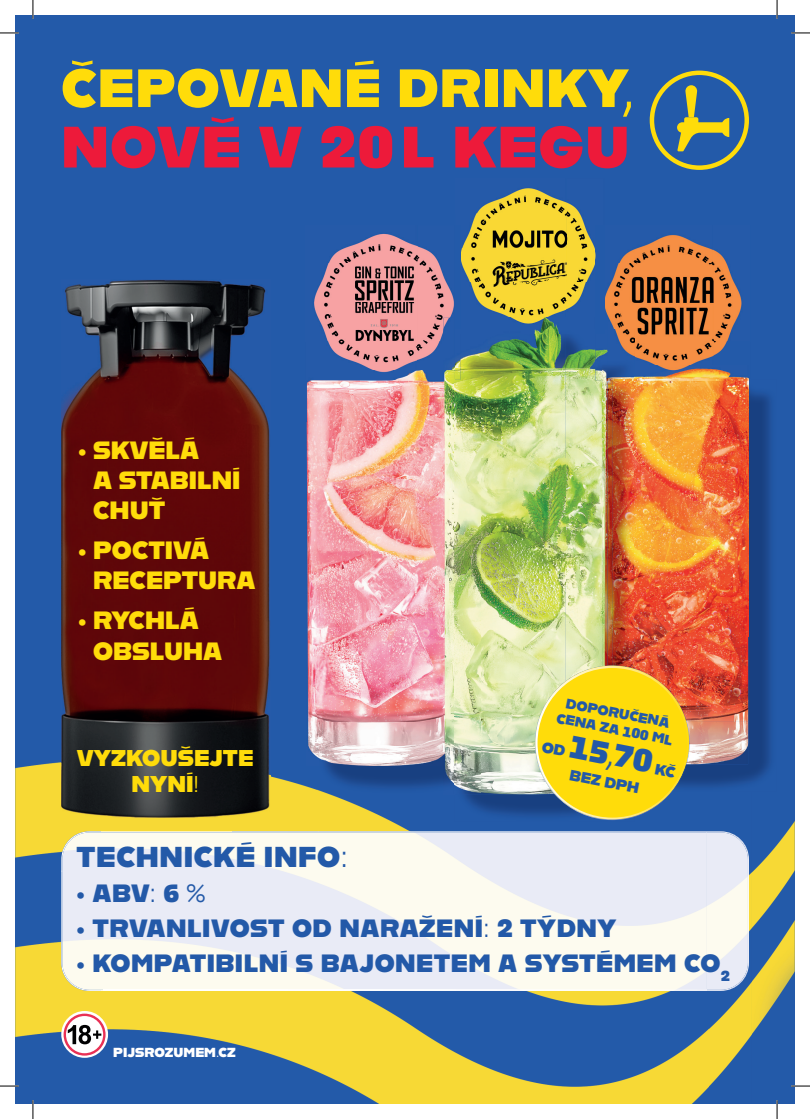
<style>
.page{position:relative;width:810px;height:1119px;background:#fff}
.page>*{position:absolute;margin:0;border:0;box-sizing:border-box;transform-origin:0 0}
.t1{font:58.25px "Alfarn 2";letter-spacing:.02em;color:#ed1a3a}
.t2{font:53.75px "Alfarn 2";letter-spacing:.02em;color:#ffdc0a}
.t3{font:31.38px "Alfarn 2";color:#2359a8}
.t4{font:28.75px "Alfarn 2";letter-spacing:.02em;color:#2359a8}
.t5{font:25px "Alfarn 2";letter-spacing:.02em;color:#2359a8}
.t6{font:25px/30px "Alfarn 2";color:#ffdc0a}
.t7{font:22.88px/26.5px "Alfarn 2";color:#ffdc0a;text-align:center}
.t8{font:15px "Alfarn 2";color:#2359a8}
.t9{font:13.88px/16.6px "Alfarn 2";color:#2359a8;text-align:center}
.t10{font:13.12px "Alfarn 2";color:#fff}
.s1{font-family:"Myriad Pro";font-weight:700}
.s2{font-size:15px}
</style>
<div class="page">
<div style="left:15px;top:15px;width:303px;height:304px;background:#235aa9"></div>
<div style="left:318px;top:15px;width:477px;height:174px;background:#235aa9"></div>
<div style="left:318px;top:189px;width:137px;height:36px;background:#235aa9"></div>
<div style="left:604px;top:189px;width:191px;height:43px;background:#235aa9"></div>
<img style="left:750px;top:232px;width:45px;height:871px">
<img style="left:15px;top:319px;width:86px;height:784px">
<img style="left:232px;top:319px;width:86px;height:512px">
<img style="left:318px;top:793px;width:173px;height:38px">
<div style="left:665px;top:791px;width:87px;height:51px;background:#235aa9"></div>
<div style="left:101px;top:817px;width:131px;height:14px;background:#f7d935"></div>
<div style="left:491px;top:819px;width:174px;height:12px;background:#235aa9"></div>
<img style="left:709px;top:842px;width:43px;height:261px">
<img style="left:101px;top:990px;width:608px;height:113px">
<svg style="left:61px;top:1010px;width:47px;height:47px"></svg>
<svg style="left:64px;top:1013px;width:42px;height:42px"></svg>
<img style="left:604px;top:225px;width:109px;height:116px">
<img style="left:713px;top:225px;width:37px;height:154px">
<img style="left:634px;top:341px;width:80px;height:24px">
<img style="left:306px;top:225px;width:112px;height:155px">
<img style="left:418px;top:225px;width:37px;height:116px">
<img style="left:418px;top:341px;width:25px;height:29px">
<img style="left:455px;top:178px;width:112px;height:70px">
<img style="left:567px;top:178px;width:37px;height:105px">
<img style="left:460px;top:248px;width:107px;height:70px">
<img style="left:567px;top:283px;width:28px;height:35px">
<img style="left:595px;top:225px;width:9px;height:93px">
<img style="left:455px;top:225px;width:5px;height:93px">
<img style="left:318px;top:765px;width:125px;height:28px">
<img style="left:307px;top:370px;width:136px;height:52px">
<img style="left:307px;top:422px;width:11px;height:343px">
<img style="left:318px;top:381px;width:125px;height:384px">
<img style="left:689px;top:379px;width:87px;height:412px">
<img style="left:634px;top:365px;width:114px;height:356px">
<img style="left:690px;top:721px;width:58px;height:43px">
<img style="left:634px;top:379px;width:114px;height:1px">
<img style="left:602px;top:329px;width:32px;height:51px">
<img style="left:602px;top:380px;width:11px;height:285px">
<img style="left:613px;top:380px;width:21px;height:285px">
<svg style="left:613px;top:379px;width:21px;height:1px"></svg>
<img style="left:455px;top:794px;width:179px;height:27px">
<img style="left:443px;top:318px;width:12px;height:475px">
<img style="left:460px;top:318px;width:135px;height:15px">
<svg style="left:443px;top:793px;width:12px;height:1px"></svg>
<svg style="left:443px;top:370px;width:12px;height:11px"></svg>
<img style="left:455px;top:333px;width:110px;height:126px">
<img style="left:565px;top:333px;width:37px;height:332px">
<img style="left:480px;top:459px;width:85px;height:251px">
<img style="left:455px;top:710px;width:80px;height:84px">
<img style="left:455px;top:333px;width:5px;height:47px">
<svg style="left:595px;top:318px;width:12px;height:15px"></svg>
<svg style="left:455px;top:318px;width:5px;height:15px"></svg>
<img style="left:455px;top:381px;width:25px;height:412px">
<img style="left:602px;top:365px;width:5px;height:15px">
<img style="left:555px;top:819px;width:79px;height:1px">
<svg style="left:535px;top:665px;width:154px;height:154px;background:#e6c92c"></svg>
<img style="left:61px;top:280px;width:209px;height:537px">
<svg style="left:677px;top:85px;width:52px;height:66px;background:#698376"></svg>
<div style="left:650px;top:71px;width:99px;height:99px;border:4px solid #ffdc0a;border-radius:50%"></div>
<img style="left:61px;top:831px;width:688px;height:40px">
<img style="left:61px;top:870px;width:44px;height:120px">
<img style="left:706px;top:870px;width:43px;height:120px">
<svg style="left:0;top:32px;width:19px;height:2px"></svg>
<svg style="left:791px;top:32px;width:19px;height:2px"></svg>
<svg style="left:0;top:1085px;width:19px;height:1px"></svg>
<svg style="left:791px;top:1085px;width:19px;height:1px"></svg>
<svg style="left:32px;top:0;width:2px;height:19px"></svg>
<svg style="left:32px;top:1099px;width:2px;height:19px"></svg>
<svg style="left:776px;top:0;width:2px;height:19px"></svg>
<svg style="left:776px;top:1099px;width:2px;height:19px"></svg>
<p class="t2" style="left:61px;top:55px;width:575px">ČEPOVANÉ DRINKY,</p>
<p class="t1" style="left:61px;top:111px;width:570px">NOVĚ V 20L KEGU</p>
<p class="t6" style="left:93px;top:434px;width:149px;text-indent:-15px"><span class="s1">•</span> SKVĚLÁ<br>A STABILNÍ<br>CHUŤ</p>
<p class="t6" style="left:93px;top:534px;width:164px;text-indent:-15px"><span class="s1">•</span> POCTIVÁ<br>RECEPTURA</p>
<p class="t6" style="left:93px;top:603px;width:131px;line-height:31px;text-indent:-15px"><span class="s1">•</span> RYCHLÁ<br>OBSLUHA</p>
<p class="t7" style="left:77px;top:744px;width:178px">VYZKOUŠEJTE<br>NYNÍ!</p>
<p class="t9" style="left:562px;top:693px;width:119px;rotate:11deg">DOPORUČENÁ<br>CENA ZA 100 ML</p>
<p class="t3" style="left:547px;top:721px;width:137px;rotate:11deg"><span class="s2">OD</span> 15,70 <span class="s2">KČ</span></p>
<p class="t8" style="left:572px;top:765px;width:67px;rotate:11deg">B EZ DPH</p>
<p class="t4" style="left:77px;top:839px;width:273px">TECHNICKÉ INFO:</p>
<p class="t5" style="left:77px;top:878px;width:130px"><span class="s1">•</span> ABV: 6 %</p>
<p class="t5" style="left:77px;top:913px;width:541px"><span class="s1">•</span> TRVANLIVOST OD NARAŽENÍ: 2 TÝDNY</p>
<p class="t5" style="left:77px;top:948px;width:655px"><span class="s1">•</span> KOMPATIBILNÍ S BAJONETEM A SYSTÉMEM CO<sub>2</sub></p>
<p class="t10" style="left:113px;top:1043px;width:124px">PIJSROZUMEM.CZ</p>
</div>
